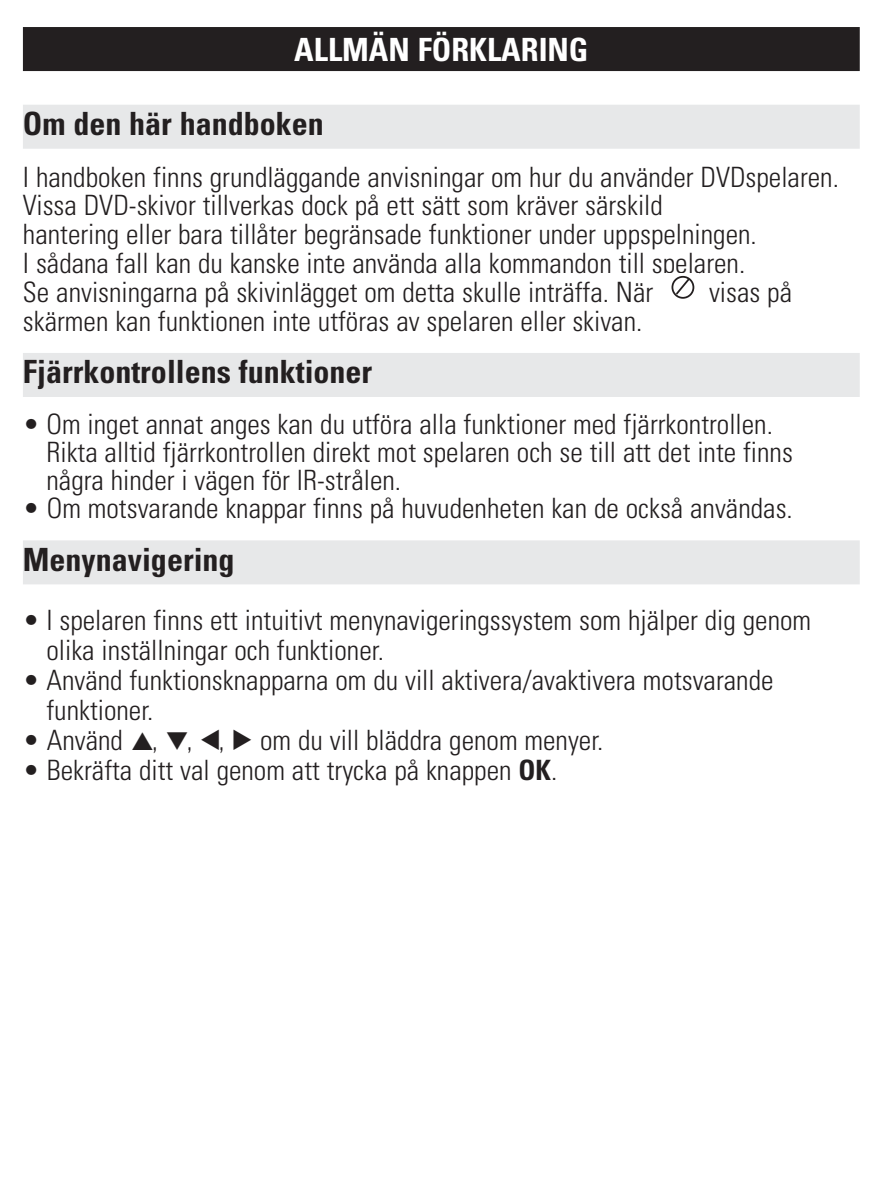
<style>
.page{position:relative;width:885px;height:1191px;background:#fff}
.page>*{position:absolute;margin:0;border:0;box-sizing:border-box;transform-origin:0 0}
.t1{font:700 condensed 32px "Univers";color:#231f20}
.t2{font:700 condensed 32px "Univers";color:#fff}
.t3{font:300 condensed 28px/28.8px "Univers";color:#231f20}
.s1{font-family:"Audio Four 4";font-weight:400;font-stretch:normal}
.s2{font-family:"Gill Alt One";font-stretch:normal}
.s3{font-weight:700}
</style>
<div class="page">
<svg style="left:22px;top:27px;width:838px;height:557px"></svg>
<p class="t2" style="left:294px;top:38px;width:296px">ALLMÄN FÖRKLARING</p>
<p class="t1" style="left:23px;top:112px;width:302px">Om den här handboken</p>
<p class="t3" style="left:23px;top:165px;width:817px">I handboken finns grundläggande anvisningar om hur du använder DVDspelaren.<br>Vissa DVD-skivor tillverkas dock på ett sätt som kräver särskild<br>hantering eller bara tillåter begränsade funktioner under uppspelningen.<br>I sådana fall kan du kanske inte använda alla kommandon till spelaren.<br>Se anvisningarna på skivinlägget om detta skulle inträffa. När</p>
<p class="t3" style="left:709px;top:280px;width:85px">visas på</p>
<p class="t3" style="left:23px;top:309px;width:621px">skärmen kan funktionen inte utföras av spelaren eller skivan.</p>
<p class="t1" style="left:23px;top:360px;width:351px">Fjärrkontrollens funktioner</p>
<p class="t3" style="left:46px;top:413px;width:747px;text-indent:-24px">• Om inget annat anges kan du utföra alla funktioner med fjärrkontrollen.<br>Rikta alltid fjärrkontrollen direkt mot spelaren och se till att det inte finns några hinder i vägen för IR-strålen.</p>
<p class="t3" style="left:23px;top:496px;width:771px">• Om motsvarande knappar finns på huvudenheten kan de också användas.</p>
<p class="t1" style="left:23px;top:547px;width:213px">Menynavigering</p>
<p class="t3" style="left:46px;top:607px;width:766px;line-height:30px;text-indent:-24px">• I spelaren finns ett intuitivt menynavigeringssystem som hjälper dig genom olika inställningar och funktioner.</p>
<p class="t3" style="left:46px;top:667px;width:728px;line-height:30px;text-indent:-24px">• Använd funktionsknapparna om du vill aktivera/avaktivera motsvarande funktioner.</p>
<p class="t3" style="left:23px;top:728px;width:582px">• Använd <span class="s1">3</span><span class="s2">,</span> <span class="s1">4</span><span class="s2">,</span> <span class="s1">1</span><span class="s2">,</span> <span class="s1">2</span> om du vill bläddra genom menyer.</p>
<p class="t3" style="left:23px;top:758px;width:535px">• Bekräfta ditt val genom att trycka på knappen <span class="s3">OK</span>.</p>
</div>
